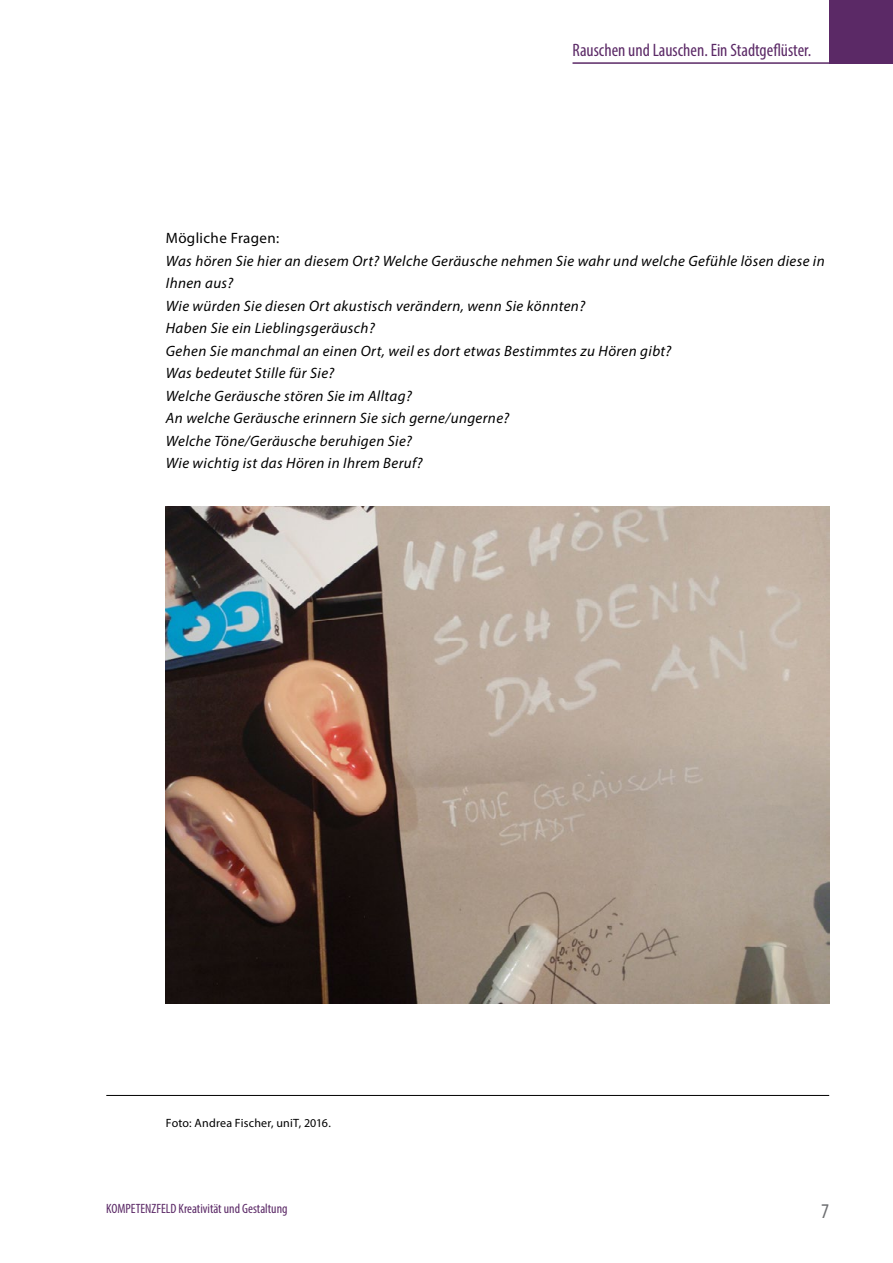
<style>
.page{position:relative;width:893px;height:1263px;background:#fff}
.page>*{position:absolute;margin:0;border:0;box-sizing:border-box;transform-origin:0 0}
.t1{font:condensed 21px "Myriad Pro";color:#6d6e71}
.t2{font:condensed 18px "Myriad Pro";color:#5b2966}
.t3{font:italic 15px/22.5px "Myriad Pro";letter-spacing:.025em;color:#000}
.t4{font:condensed 13.5px "Myriad Pro";color:#5b2966}
.t5{font:12px "Myriad Pro";letter-spacing:.015em;color:#000}
.s1{font-style:normal}
</style>
<div class="page">
<hr style="left:572px;top:62px;width:282px;height:2px;background:#5b2966">
<div style="left:829px;top:0;width:64px;height:64px;background:#5b2966"></div>
<img style="left:166px;top:506px;width:663px;height:498px">
<hr style="left:106px;top:1095px;width:723px;height:1px;background:#000">
<p class="t2" style="left:572px;top:39px;width:240px">Rauschen und Lauschen. Ein Stadtgeflüster.</p>
<p class="t3" style="left:166px;top:226px;width:660px"><span class="s1">Mögliche Fragen:<br></span>Was hören Sie hier an diesem Ort? Welche Geräusche nehmen Sie wahr und welche Gefühle lösen diese in Ihnen aus?<br>Wie würden Sie diesen Ort akustisch verändern, wenn Sie könnten?<br>Haben Sie ein Lieblingsgeräusch?<br>Gehen Sie manchmal an einen Ort, weil es dort etwas Bestimmtes zu Hören gibt?<br>Was bedeutet Stille für Sie?<br>Welche Geräusche stören Sie im Alltag?<br>An welche Geräusche erinnern Sie sich gerne/ungerne?<br>Welche Töne/Geräusche beruhigen Sie?<br>Wie wichtig ist das Hören in Ihrem Beruf?</p>
<p class="t5" style="left:166px;top:1115px;width:167px">Foto: Andrea Fischer, uniT, 2016.</p>
<p class="t4" style="left:106px;top:1200px;width:183px">KOMPETENZFELD Kreativität und Gestaltung</p>
<p class="t1" style="left:821px;top:1198px;width:10px">7</p>
</div>
